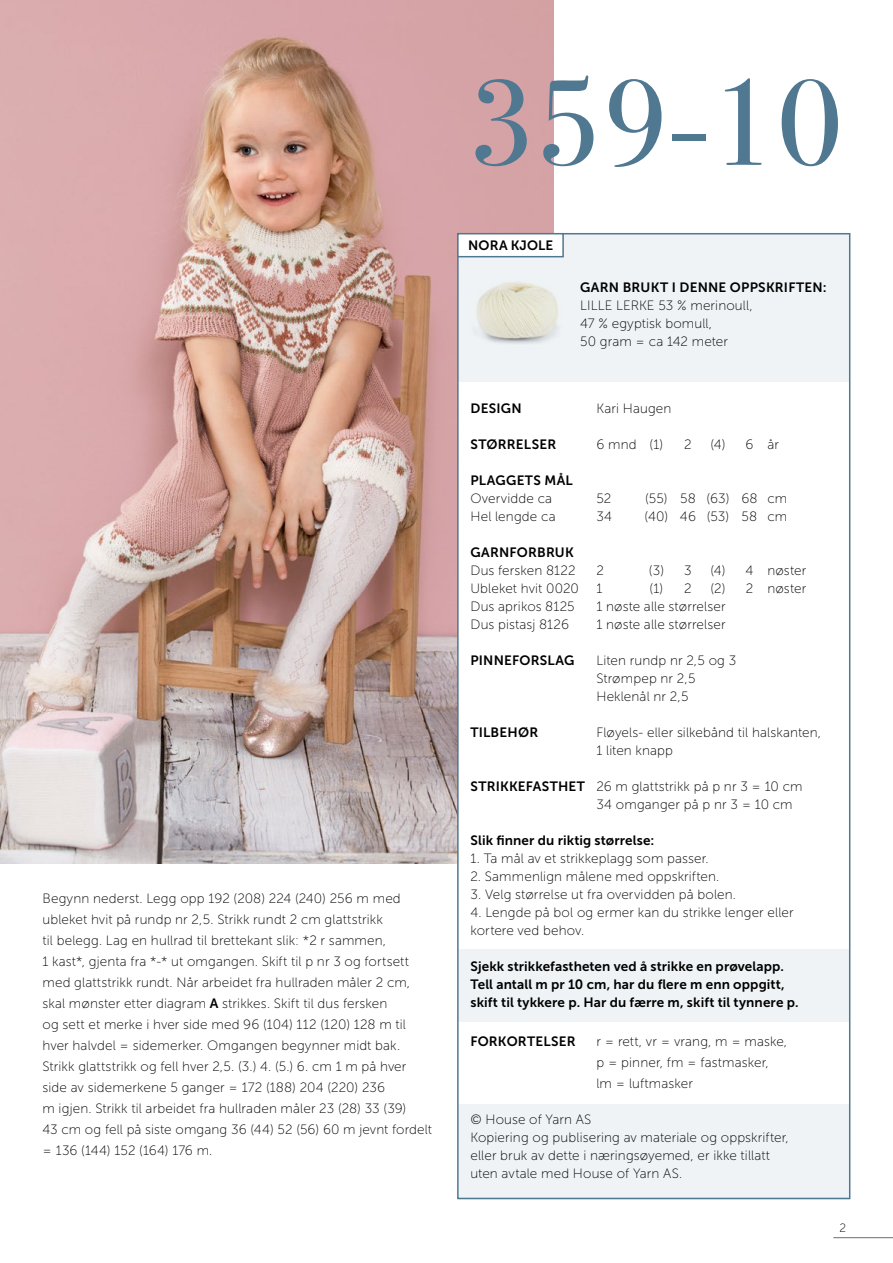
<style>
.page{position:relative;width:893px;height:1263px;background:#fff}
.page>*{position:absolute;margin:0;border:0;box-sizing:border-box;transform-origin:0 0}
.t1{font:121.5px "Bodoni Svty Two ITCTT";color:#517891}
.INNHOLD{font:13.5px "Museo Sans 100";letter-spacing:.01em;color:#000}
.INNHOLD-_Opps{font:13.5px/21px "Museo Sans 100";letter-spacing:.01em;color:#000}
.INNHOLD-2{font:13.5px "Museo Sans 700";letter-spacing:.01em;color:#000}
.INNHOLD-3{font:13.5px "Museo Sans 700";letter-spacing:.03em;color:#000}
.INNHOLD-_Opps-2{font:13.5px "Museo Sans 700";letter-spacing:.01em;color:#000}
.t2{font:12px "Museo Sans 100";color:#000}
.s1{font-family:"Museo Sans 700"}
</style>
<div class="page">
<hr style="left:833px;top:1237px;width:60px;height:1px;background:#6d6e71">
<img style="left:0;top:0;width:553px;height:863px">
<div style="left:458px;top:234px;width:392px;height:965px;background:#fff"></div>
<div style="left:458px;top:234px;width:392px;height:148px;background:#eff3f6"></div>
<div style="left:458px;top:1104px;width:392px;height:95px;background:#eff3f6"></div>
<div style="left:458px;top:949px;width:392px;height:72px;background:#eff3f6"></div>
<div style="left:457px;top:233px;width:393px;height:966px;border:2px solid #517891"></div>
<div style="left:457px;top:233px;width:107px;height:24px;background:#fff;border:2px solid #517891"></div>
<img style="left:476px;top:281px;width:83px;height:63px">
<p class="INNHOLD-_Opps" style="left:43px;top:888px;width:391px">Begynn nederst. Legg opp 192 (208) 224 (240) 256 m med ubleket hvit på rundp nr 2,5. Strikk rundt 2 cm glattstrikk<br>til belegg. Lag en hullrad til brettekant slik: *2 r sammen,<br>1 kast*, gjenta fra *-* ut omgangen. Skift til p nr 3 og fortsett med glattstrikk rundt. Når arbeidet fra hullraden måler 2 cm, skal mønster etter diagram <span class="s1">A</span> strikkes. Skift til dus fersken<br>og sett et merke i hver side med 96 (104) 112 (120) 128 m til hver halvdel = sidemerker. Omgangen begynner midt bak.<br>Strikk glattstrikk og fell hver 2,5. (3.) 4. (5.) 6. cm 1 m på hver side av sidemerkene 5 ganger = 172 (188) 204 (220) 236<br>m igjen. Strikk til arbeidet fra hullraden måler 23 (28) 33 (39)<br>43 cm og fell på siste omgang 36 (44) 52 (56) 60 m jevnt fordelt = 136 (144) 152 (164) 176 m.</p>
<p class="t1" style="left:469px;top:24px;width:375px">359-10</p>
<p class="INNHOLD-_Opps-2" style="left:468px;top:238px;width:87px">NORA KJOLE</p>
<p class="INNHOLD-2" style="left:580px;top:280px;width:248px">GARN BRUKT I DENNE OPPSKRIFTEN:</p>
<p class="INNHOLD" style="left:580px;top:299px;width:174px">LILLE LERKE 53 % merinoull,</p>
<p class="INNHOLD" style="left:580px;top:317px;width:133px">47 % egyptisk bomull,</p>
<p class="INNHOLD" style="left:580px;top:335px;width:149px">50 gram = ca 142 meter</p>
<p class="INNHOLD-2" style="left:470px;top:401px;width:53px">DESIGN</p>
<p class="INNHOLD" style="left:596px;top:401px;width:77px">Kari Haugen</p>
<p class="INNHOLD-2" style="left:470px;top:437px;width:87px">STØRRELSER</p>
<p class="INNHOLD" style="left:596px;top:437px;width:68px">6 mnd (1)</p>
<p class="INNHOLD" style="left:684px;top:437px;width:9px">2</p>
<p class="INNHOLD" style="left:710px;top:437px;width:70px">(4) 6 år</p>
<p class="INNHOLD-3" style="left:470px;top:473px;width:104px">PLAGGETS MÅL</p>
<p class="INNHOLD" style="left:470px;top:491px;width:83px">Overvidde ca</p>
<p class="INNHOLD" style="left:596px;top:491px;width:16px">52</p>
<p class="INNHOLD" style="left:645px;top:491px;width:143px">(55) 58 (63) 68 cm</p>
<p class="INNHOLD" style="left:470px;top:509px;width:87px">Hel lengde ca</p>
<p class="INNHOLD" style="left:596px;top:509px;width:17px">34</p>
<p class="INNHOLD" style="left:645px;top:509px;width:144px">(40) 46 (53) 58 cm</p>
<p class="INNHOLD-2" style="left:470px;top:545px;width:105px">GARNFORBRUK</p>
<p class="INNHOLD" style="left:470px;top:563px;width:107px">Dus fersken 8122</p>
<p class="INNHOLD" style="left:596px;top:563px;width:9px">2</p>
<p class="INNHOLD" style="left:649px;top:563px;width:44px">(3) 3</p>
<p class="INNHOLD" style="left:710px;top:563px;width:97px">(4) 4 nøster</p>
<p class="INNHOLD" style="left:470px;top:581px;width:110px">Ubleket hvit 0020</p>
<p class="INNHOLD" style="left:596px;top:581px;width:7px">1</p>
<p class="INNHOLD" style="left:650px;top:581px;width:44px">(1) 2</p>
<p class="INNHOLD" style="left:710px;top:581px;width:97px">(2) 2 nøster</p>
<p class="INNHOLD" style="left:470px;top:599px;width:106px">Dus aprikos 8125</p>
<p class="INNHOLD" style="left:596px;top:599px;width:131px">1 nøste alle størrelser</p>
<p class="INNHOLD" style="left:470px;top:617px;width:100px">Dus pistasj 8126</p>
<p class="INNHOLD" style="left:596px;top:617px;width:131px">1 nøste alle størrelser</p>
<p class="INNHOLD-2" style="left:470px;top:653px;width:105px">PINNEFORSLAG</p>
<p class="INNHOLD" style="left:596px;top:653px;width:141px">Liten rundp nr 2,5 og 3</p>
<p class="INNHOLD" style="left:596px;top:671px;width:101px">Strømpep nr 2,5</p>
<p class="INNHOLD" style="left:596px;top:689px;width:94px">Heklenål nr 2,5</p>
<p class="INNHOLD-2" style="left:470px;top:725px;width:69px">TILBEHØR</p>
<p class="INNHOLD" style="left:596px;top:725px;width:226px">Fløyels- eller silkebånd til halskanten,</p>
<p class="INNHOLD" style="left:596px;top:743px;width:78px">1 liten knapp</p>
<p class="INNHOLD" style="left:470px;top:779px;width:334px"><span class="s1">STRIKKEFASTHET</span> 26 m glattstrikk på p nr 3 = 10 cm</p>
<p class="INNHOLD" style="left:596px;top:797px;width:198px">34 omganger på p nr 3 = 10 cm</p>
<p class="INNHOLD-2" style="left:470px;top:833px;width:185px">Slik finner du riktig størrelse:</p>
<p class="INNHOLD" style="left:470px;top:851px;width:240px">1. Ta mål av et strikkeplagg som passer.</p>
<p class="INNHOLD" style="left:470px;top:869px;width:250px">2. Sammenlign målene med oppskriften.</p>
<p class="INNHOLD" style="left:470px;top:887px;width:267px">3. Velg størrelse ut fra overvidden på bolen.</p>
<p class="INNHOLD" style="left:470px;top:905px;width:325px">4. Lengde på bol og ermer kan du strikke lenger eller</p>
<p class="INNHOLD" style="left:470px;top:923px;width:115px">kortere ved behov.</p>
<p class="INNHOLD-2" style="left:470px;top:959px;width:315px">Sjekk strikkefastheten ved å strikke en prøvelapp.</p>
<p class="INNHOLD-2" style="left:470px;top:977px;width:316px">Tell antall m pr 10 cm, har du flere m enn oppgitt,</p>
<p class="INNHOLD-2" style="left:470px;top:995px;width:330px">skift til tykkere p. Har du færre m, skift til tynnere p.</p>
<p class="INNHOLD-2" style="left:470px;top:1034px;width:107px">FORKORTELSER</p>
<p class="INNHOLD" style="left:596px;top:1034px;width:192px">r = rett, vr = vrang, m = maske,</p>
<p class="INNHOLD" style="left:596px;top:1055px;width:174px">p = pinner, fm = fastmasker,</p>
<p class="INNHOLD" style="left:596px;top:1076px;width:98px">lm = luftmasker</p>
<p class="INNHOLD" style="left:470px;top:1112px;width:123px">© House of Yarn AS</p>
<p class="INNHOLD" style="left:470px;top:1130px;width:320px">Kopiering og publisering av materiale og oppskrifter,</p>
<p class="INNHOLD" style="left:470px;top:1148px;width:301px">eller bruk av dette i næringsøyemed, er ikke tillatt</p>
<p class="INNHOLD" style="left:470px;top:1166px;width:214px">uten avtale med House of Yarn AS.</p>
<p class="t2" style="left:839px;top:1221px;width:8px">2</p>
</div>
